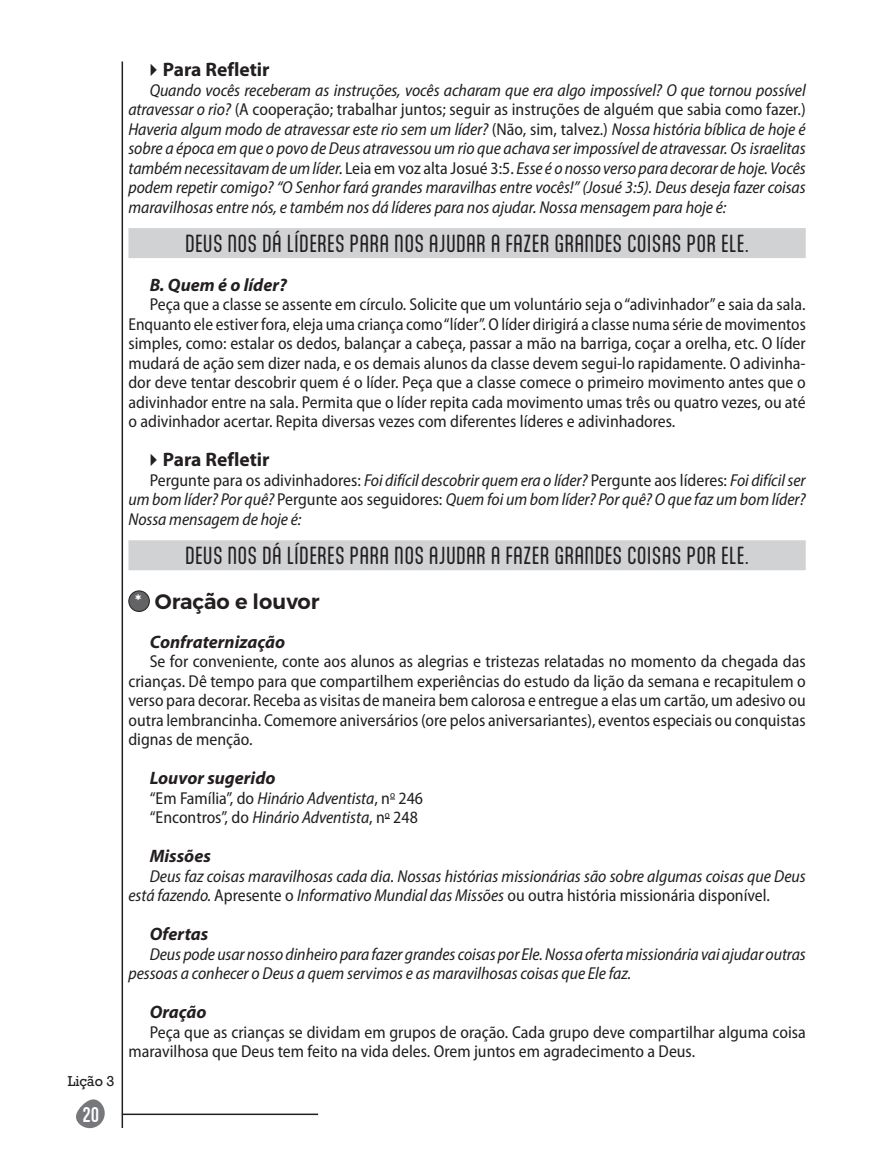
<style>
.page{position:relative;width:877px;height:1172px;background:#fff}
.page>*{position:absolute;margin:0;border:0;box-sizing:border-box;transform-origin:0 0}
.Mensagem{font:21px "Aptly";letter-spacing:.01em;color:#231f20}
.Título_Programação{font:600 21px "Montserrat";color:#231f20}
.t1{font:700 19.5px "Myriad Pro";color:#231f20}
.Tópicos{font:italic 700 18px "Myriad Pro";color:#231f20}
.t2{font:500 18px "Aptly";color:#fff}
.Texto{font:semi-condensed 17.25px/19.5px "Myriad Pro";color:#231f20;text-align:justify}
.Texto-2{font:italic semi-condensed 17.25px/19.5px "Myriad Pro";letter-spacing:-.005em;color:#231f20;text-align:justify}
._2-_Coluna_Tabela_P{font:700 16.5px "Aptly";color:#fff}
.t3{font:13.5px "Rockwell";letter-spacing:-.01em;color:#231f20}
.s1{font-style:normal}
.s2{font-style:italic}
</style>
<div class="page">
<hr style="left:122px;top:1113px;width:196px;height:1px;background:#231f20">
<hr style="left:122px;top:61px;width:1px;height:1066px;background:#231f20">
<svg style="left:76px;top:1099px;width:29px;height:30px"></svg>
<div style="left:128px;top:228px;width:678px;height:30px;background:#d1d2d4"></div>
<div style="left:128px;top:540px;width:678px;height:30px;background:#d1d2d4"></div>
<div style="left:129px;top:591px;width:20px;height:20px;background:#636366;border-radius:50%"></div>
<div style="left:128px;top:590px;width:22px;height:21px;border:1px solid #231f20;border-radius:50%"></div>
<p class="t3" style="left:68px;top:1072px;width:48px">Lição 3</p>
<p class="t2" style="left:82px;top:1103px;width:18px">20</p>
<p class="t1" style="left:163px;top:59px;width:108px">Para Refletir</p>
<p class="Texto-2" style="left:128px;top:80px;width:679px;text-indent:21px">Quando vocês receberam as instruções, vocês acharam que era algo impossível? O que tornou possível atravessar o rio? <span class="s1">(A cooperação; trabalhar juntos; seguir as instruções de alguém que sabia como fazer.)<br></span>Haveria algum modo de atravessar este rio sem um líder? <span class="s1">(Não, sim, talvez.)</span> Nossa história bíblica de hoje é sobre a época em que o povo de Deus atravessou um rio que achava ser impossível de atravessar. Os israelitas também necessitavam de um líder. <span class="s1">Leia em voz alta Josué 3:5.</span> Esse é o nosso verso para decorar de hoje. Vocês podem repetir comigo? “O Senhor fará grandes maravilhas entre vocês!” (Josué 3:5). Deus deseja fazer coisas maravilhosas entre nós, e também nos dá líderes para nos ajudar. Nossa mensagem para hoje é:</p>
<p class="Mensagem" style="left:185px;top:230px;width:566px">DEUS NOS DÁ LÍDERES PARA NOS AJUDAR A FAZER GRANDES COISAS POR ELE.</p>
<p class="Tópicos" style="left:150px;top:273px;width:139px">B. Quem é o líder?</p>
<p class="Texto" style="left:128px;top:295px;width:679px;text-indent:21px">Peça que a classe se assente em círculo. Solicite que um voluntário seja o “adivinhador” e saia da sala.<br>Enquanto ele estiver fora, eleja uma criança como “líder”. O líder dirigirá a classe numa série de movimentos simples, como: estalar os dedos, balançar a cabeça, passar a mão na barriga, coçar a orelha, etc. O líder mudará de ação sem dizer nada, e os demais alunos da classe devem segui-lo rapidamente. O adivinha&shy;dor deve tentar descobrir quem é o líder. Peça que a classe comece o primeiro movimento antes que o adivinhador entre na sala. Permita que o líder repita cada movimento umas três ou quatro vezes, ou até o adivinhador acertar. Repita diversas vezes com diferentes líderes e adivinhadores.</p>
<p class="t1" style="left:163px;top:449px;width:108px">Para Refletir</p>
<p class="Texto-2" style="left:128px;top:470px;width:679px;text-indent:21px"><span class="s1">Pergunte para os adivinhadores:</span> Foi difícil descobrir quem era o líder? <span class="s1">Pergunte aos líderes:</span> Foi difícil ser um bom líder? Por quê? <span class="s1">Pergunte aos seguidores:</span> Quem foi um bom líder? Por quê? O que faz um bom líder?<br>Nossa mensagem de hoje é:</p>
<p class="Mensagem" style="left:185px;top:542px;width:566px">DEUS NOS DÁ LÍDERES PARA NOS AJUDAR A FAZER GRANDES COISAS POR ELE.</p>
<p class="_2-_Coluna_Tabela_P" style="left:134px;top:591px;width:9px">*</p>
<p class="Título_Programação" style="left:155px;top:588px;width:166px">Oração e louvor</p>
<p class="Tópicos" style="left:150px;top:630px;width:137px">Confraternização</p>
<p class="Texto" style="left:128px;top:652px;width:679px;text-indent:21px">Se for conveniente, conte aos alunos as alegrias e tristezas relatadas no momento da chegada das crianças. Dê tempo para que compartilhem experiências do estudo da lição da semana e recapitulem o verso para decorar. Receba as visitas de maneira bem calorosa e entregue a elas um cartão, um adesivo ou outra lembrancinha. Comemore aniversários (ore pelos aniversariantes), eventos especiais ou conquistas dignas de menção.</p>
<p class="Tópicos" style="left:150px;top:766px;width:127px">Louvor sugerido</p>
<p class="Texto" style="left:150px;top:788px;width:275px">“Em Família”, do <span class="s2">Hinário Adventista</span>, n<sup>o</sup> 246</p>
<p class="Texto" style="left:150px;top:808px;width:270px">“Encontros”, do <span class="s2">Hinário Adventista</span>, n<sup>o</sup> 248</p>
<p class="Tópicos" style="left:150px;top:844px;width:63px">Missões</p>
<p class="Texto-2" style="left:128px;top:866px;width:679px;text-indent:21px">Deus faz coisas maravilhosas cada dia. Nossas histórias missionárias são sobre algumas coisas que Deus está fazendo. <span class="s1">Apresente o</span> Informativo Mundial das Missões <span class="s1">ou outra história missionária disponível.</span></p>
<p class="Tópicos" style="left:150px;top:922px;width:60px">Ofertas</p>
<p class="Texto-2" style="left:128px;top:944px;width:679px;text-indent:21px">Deus pode usar nosso dinheiro para fazer grandes coisas por Ele. Nossa oferta missionária vai ajudar outras pessoas a conhecer o Deus a quem servimos e as maravilhosas coisas que Ele faz.</p>
<p class="Tópicos" style="left:150px;top:1000px;width:58px">Oração</p>
<p class="Texto" style="left:128px;top:1022px;width:679px;text-indent:21px">Peça que as crianças se dividam em grupos de oração. Cada grupo deve compartilhar alguma coisa maravilhosa que Deus tem feito na vida deles. Orem juntos em agradecimento a Deus.</p>
</div>
